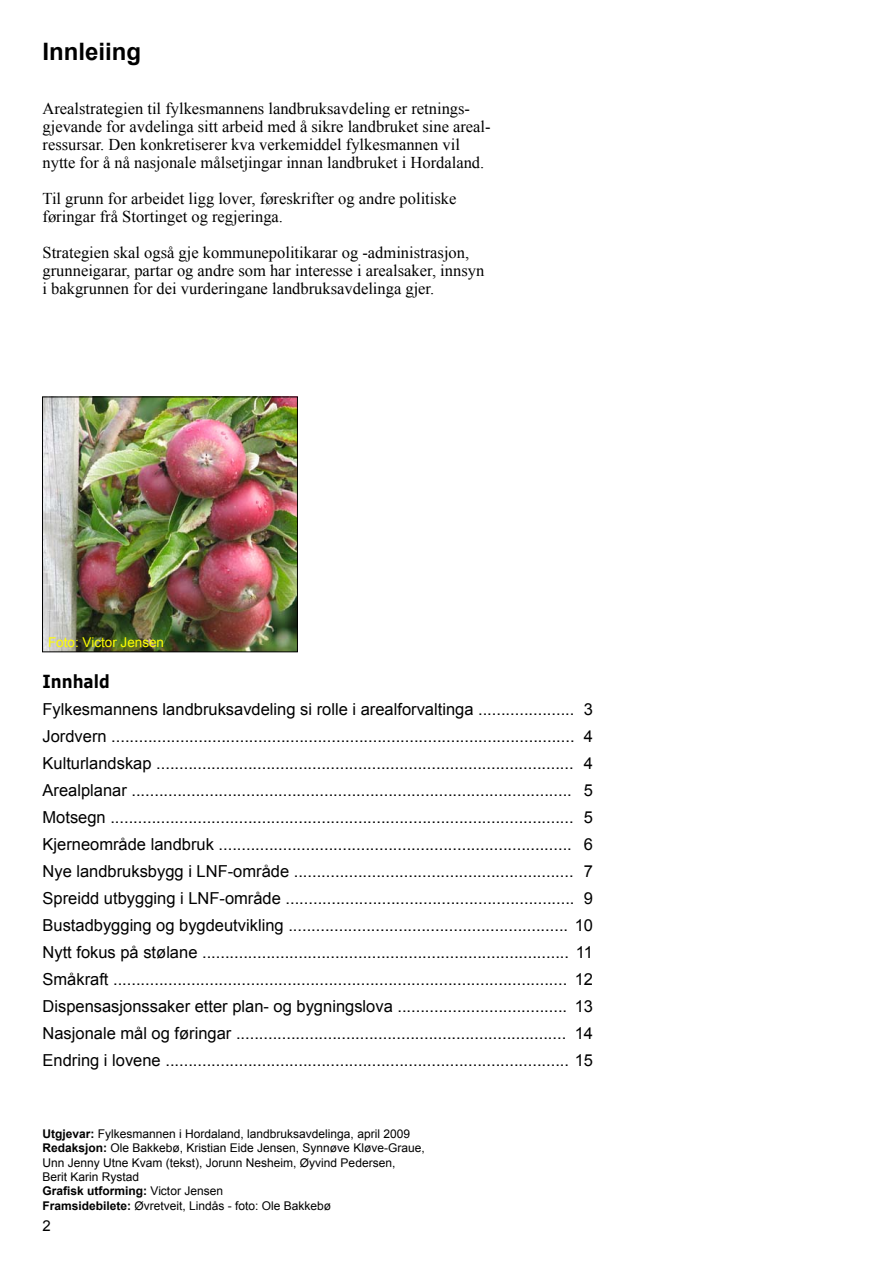
<style>
.page{position:relative;width:893px;height:1263px;background:#fff}
.page>*{position:absolute;margin:0;border:0;box-sizing:border-box;transform-origin:0 0}
.t1{font:700 24px "Arial";color:#000}
.t2{font:700 18px "Verdana";color:#000;scale:.85 1}
.t3{font:16.5px/27px "Arial";color:#000;text-align:justify}
.t4{font:16.5px/18px "Times New Roman";color:#000}
.t5{font:15px "Arial";color:#000}
.t6{font:13.5px "Arial";color:#ff0}
.t7{font:12px/14.4px "Arial";color:#000}
.s1{font-weight:700}
</style>
<div class="page">
<img style="left:44px;top:399px;width:252px;height:251px">
<div style="left:42px;top:397px;width:256px;height:255px;border:1px solid #000"></div>
<h1 class="t1" style="left:43px;top:36px;width:100px">Innleiing</h1>
<p class="t4" style="left:43px;top:99px;width:450px">Arealstrategien til fylkesmannens landbruksavdeling er retnings&shy;gjevande for avdelinga sitt arbeid med å sikre landbruket sine areal&shy;ressursar. Den konkretiserer kva verkemiddel fylkesmannen vil nytte for å nå nasjonale målsetjingar innan landbruket i Hordaland.</p>
<p class="t4" style="left:43px;top:189px;width:415px">Til grunn for arbeidet ligg lover, føreskrifter og andre politiske føringar frå Stortinget og regjeringa.</p>
<p class="t4" style="left:43px;top:243px;width:443px">Strategien skal også gje kommunepolitikarar og -administrasjon, grunneigarar, partar og andre som har interesse i arealsaker, innsyn i bakgrunnen for dei vurderingane landbruksavdelinga gjer.</p>
<p class="t6" style="left:48px;top:633px;width:118px">Foto: Victor Jensen</p>
<p class="t2" style="left:43px;top:670px;width:81px">Innhald</p>
<p class="t3" style="left:43px;top:696px;width:552px">Fylkesmannens landbruksavdeling si rolle i arealforvaltinga ..................... 3<br>Jordvern ..................................................................................................... 4<br>Kulturlandskap ........................................................................................... 4<br>Arealplanar ................................................................................................ 5<br>Motsegn ..................................................................................................... 5<br>Kjerneområde landbruk ............................................................................. 6<br>Nye landbruksbygg i LNF-område ............................................................. 7<br>Spreidd utbygging i LNF-område ............................................................... 9<br>Bustadbygging og bygdeutvikling ............................................................. 10<br>Nytt fokus på stølane ................................................................................ 11<br>Småkraft ................................................................................................... 12<br>Dispensasjonssaker etter plan- og bygningslova ..................................... 13<br>Nasjonale mål og føringar ........................................................................ 14<br>Endring i lovene ........................................................................................ 15</p>
<p class="t7" style="left:43px;top:1126px;width:384px"><span class="s1">Utgjevar:</span> Fylkesmannen i Hordaland, landbruksavdelinga, april 2009<br><span class="s1">Redaksjon:</span> Ole Bakkebø, Kristian Eide Jensen, Synnøve Kløve-Graue, Unn Jenny Utne Kvam (tekst), Jorunn Nesheim, Øyvind Pedersen,<br>Berit Karin Rystad<br><span class="s1">Grafisk utforming:</span> Victor Jensen<br><span class="s1">Framsidebilete:</span> Øvretveit, Lindås - foto: Ole Bakkebø</p>
<p class="t5" style="left:43px;top:1216px;width:10px">2</p>
</div>
